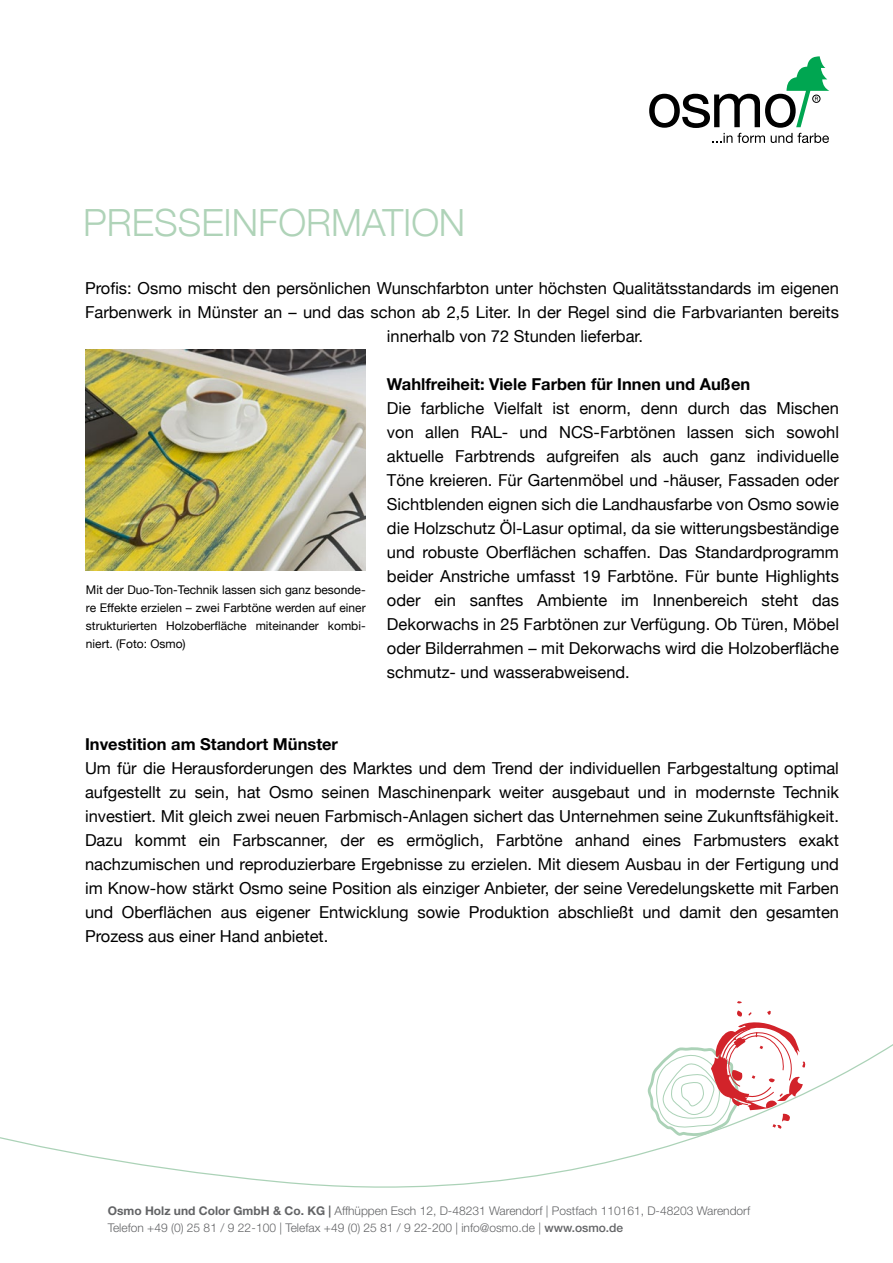
<style>
.page{position:relative;width:893px;height:1263px;background:#fff}
.page>*{position:absolute;margin:0;border:0;box-sizing:border-box;transform-origin:0 0}
.t1{font:300 37.5px "Helvetica Neue";color:#afd3b8}
.t2{font:300 37.5px "Helvetica Neue";letter-spacing:.05em;color:#abd2b7}
.t3{font:16.5px/24px "Helvetica Neue";color:#000;text-align:justify}
.t4{font:700 16.5px "Helvetica Neue";color:#000}
.t5{font:300 12px/16.5px "Helvetica Neue";color:#636466}
.t6{font:12px/18px "Helvetica Neue";color:#000;text-align:justify}
.s1{font-weight:700}
.s2{font-weight:500}
</style>
<div class="page">
<svg style="left:649px;top:56px;width:180px;height:87px"></svg>
<svg style="left:0;top:1044px;width:893px;height:144px"></svg>
<svg style="left:737px;top:1001px;width:5px;height:3px"></svg>
<svg style="left:646px;top:1010px;width:160px;height:128px"></svg>
<img style="left:86px;top:350px;width:280px;height:220px">
<h1 class="t2" style="left:108px;top:198px;width:415px">Presseinformation</h1>
<h1 class="t1" style="left:83px;top:192px;width:383px">PRESSEINFORMATION</h1>
<p class="t3" style="left:85px;top:277px;width:755px">Profis: Osmo mischt den persönlichen Wunschfarbton unter höchsten Qualitätsstandards im eigenen</p>
<p class="t3" style="left:85px;top:301px;width:755px">Farbenwerk in Münster an – und das schon ab 2,5 Liter. In der Regel sind die Farbvarianten bereits</p>
<p class="t3" style="left:387px;top:325px;width:258px">innerhalb von 72 Stunden lieferbar.</p>
<p class="t4" style="left:387px;top:374px;width:365px">Wahlfreiheit: Viele Farben für Innen und Außen</p>
<p class="t3" style="left:387px;top:397px;width:454px">Die farbliche Vielfalt ist enorm, denn durch das Mischen von allen RAL- und NCS-Farbtönen lassen sich sowohl aktuelle Farbtrends aufgreifen als auch ganz individuelle Töne kreieren. Für Gartenmöbel und -häuser, Fassaden oder Sichtblenden eignen sich die Landhausfarbe von Osmo sowie die Holzschutz Öl-Lasur optimal, da sie witterungsbeständige und robuste Oberflächen schaffen. Das Standardprogramm beider Anstriche umfasst 19 Farbtöne. Für bunte Highlights oder ein sanftes Ambiente im Innenbereich steht das Dekorwachs in 25 Farbtönen zur Verfügung. Ob Türen, Möbel oder Bilderrahmen – mit Dekorwachs wird die Holzoberfläche schmutz- und wasserabweisend.</p>
<p class="t6" style="left:86px;top:582px;width:281px">Mit der Duo-Ton-Technik lassen sich ganz besonde&shy;re Effekte erzielen – zwei Farbtöne werden auf einer strukturierten Holzoberfläche miteinander kombi&shy;niert. (Foto: Osmo)</p>
<p class="t4" style="left:85px;top:734px;width:254px">Investition am Standort Münster</p>
<p class="t3" style="left:85px;top:757px;width:755px">Um für die Herausforderungen des Marktes und dem Trend der individuellen Farbgestaltung optimal aufgestellt zu sein, hat Osmo seinen Maschinenpark weiter ausgebaut und in modernste Technik investiert. Mit gleich zwei neuen Farbmisch-Anlagen sichert das Unternehmen seine Zukunftsfähigkeit.<br>Dazu kommt ein Farbscanner, der es ermöglich, Farbtöne anhand eines Farbmusters exakt nachzumischen und reproduzierbare Ergebnisse zu erzielen. Mit diesem Ausbau in der Fertigung und im Know-how stärkt Osmo seine Position als einziger Anbieter, der seine Veredelungskette mit Farben und Oberflächen aus eigener Entwicklung sowie Produktion abschließt und damit den gesamten Prozess aus einer Hand anbietet.</p>
<p class="t5" style="left:108px;top:1202px;width:644px"><span class="s1">Osmo Holz und Color GmbH &amp; Co. KG |</span> affhüppen esch 12, D-48231 Warendorf | Postfach 110161, D-48203 Warendorf telefon +49 (0) 25 81 / 9 22-100 | telefax +49 (0) 25 81 / 9 22-200 | info@osmo.de | <span class="s2">www.osmo.de</span></p>
</div>
